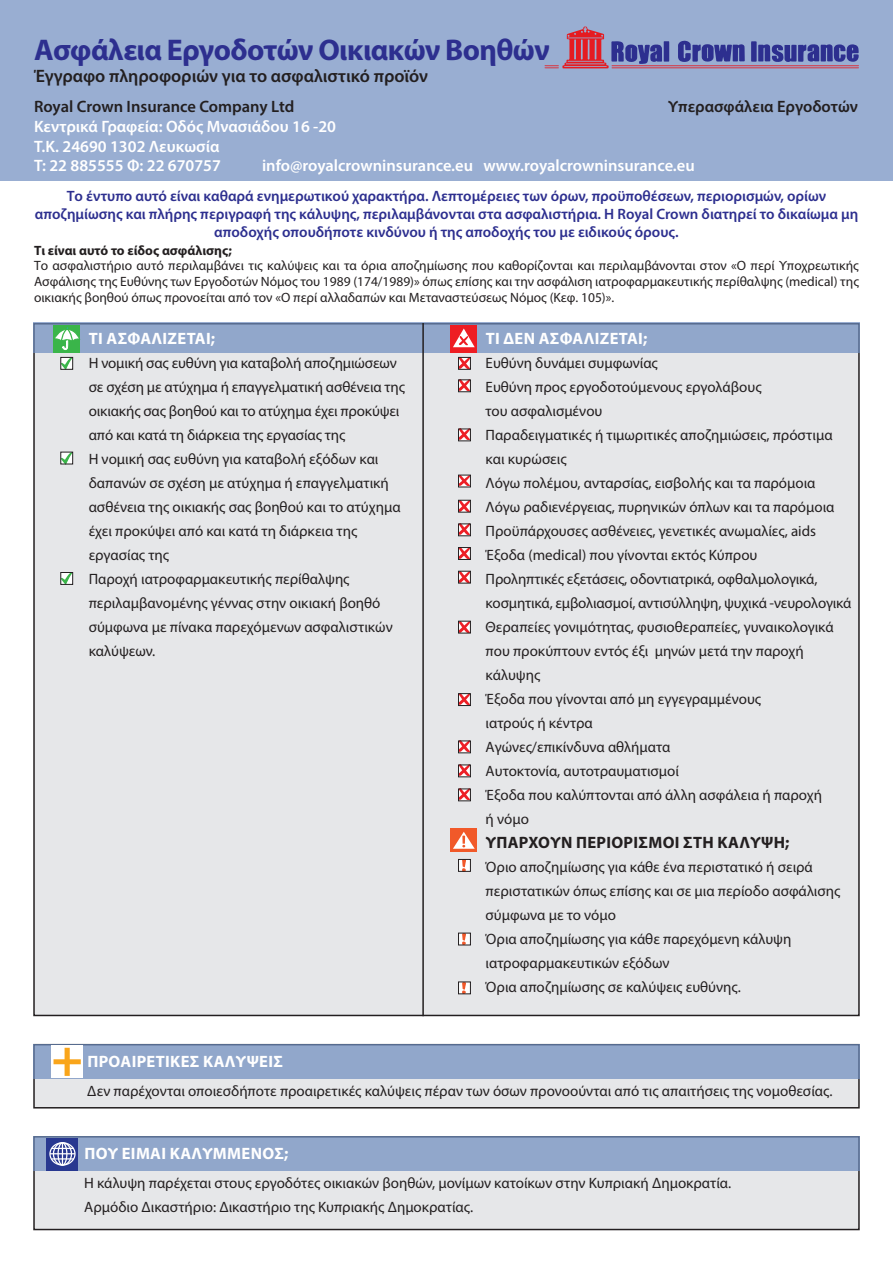
<style>
.page{position:relative;width:893px;height:1263px;background:#fff}
.page>*{position:absolute;margin:0;border:0;box-sizing:border-box;transform-origin:0 0}
.t1{font:700 52.8px "Myriad Pro";color:#f9a51b}
.t2{font:700 30px "Myriad Pro";letter-spacing:-.02em;color:#2d2f8f}
.t3{font:600 18px "Myriad Pro";color:#231f20}
.t4{font:600 16.5px/19.8px "Myriad Pro";color:#fff}
.t5{font:700 16.5px "Myriad Pro";letter-spacing:.02em;color:#fff}
.t6{font:600 16.5px "Myriad Pro";color:#231f20}
.t7{font:700 16.5px "Myriad Pro";letter-spacing:.02em;color:#231f20}
.t8{font:15px/24px "Myriad Pro";color:#231f20}
.t9{font:600 15px/18px "Myriad Pro";color:#2d2f8f;text-align:center}
.t10{font:13.5px/15.8px "Myriad Pro";color:#231f20;text-align:justify}
.t11{font:700 13.5px "Myriad Pro";color:#231f20}
.s1{font-weight:400;font-size:31.5px;color:#e51b21}
</style>
<div class="page">
<div style="left:0;top:0;width:893px;height:181px;background:#99aed2"></div>
<svg style="left:545px;top:27px;width:314px;height:41px"></svg>
<div style="left:34px;top:324px;width:825px;height:691px;background:#e6e7e9"></div>
<svg style="left:33px;top:322px;width:827px;height:30px;background:#8da3c7"></svg>
<hr style="left:422px;top:323px;width:2px;height:693px;background:#231f20">
<div style="left:53px;top:325px;width:27px;height:27px;background:#3ab54a"></div>
<div style="left:450px;top:325px;width:27px;height:27px;background:#ee1d23"></div>
<svg style="left:460px;top:359px;width:9px;height:9px"></svg>
<div style="left:458px;top:357px;width:13px;height:13px;border:1px solid #231f20"></div>
<svg style="left:460px;top:381px;width:9px;height:9px"></svg>
<div style="left:458px;top:379px;width:13px;height:13px;border:1px solid #231f20"></div>
<svg style="left:460px;top:431px;width:9px;height:8px"></svg>
<div style="left:458px;top:429px;width:13px;height:12px;border:1px solid #231f20"></div>
<svg style="left:460px;top:477px;width:9px;height:8px"></svg>
<div style="left:458px;top:475px;width:13px;height:12px;border:1px solid #231f20"></div>
<svg style="left:460px;top:573px;width:9px;height:8px"></svg>
<div style="left:458px;top:571px;width:13px;height:12px;border:1px solid #231f20"></div>
<svg style="left:460px;top:695px;width:9px;height:9px"></svg>
<div style="left:458px;top:693px;width:13px;height:13px;border:1px solid #231f20"></div>
<svg style="left:460px;top:790px;width:9px;height:9px"></svg>
<div style="left:458px;top:788px;width:13px;height:13px;border:1px solid #231f20"></div>
<svg style="left:460px;top:766px;width:9px;height:9px"></svg>
<div style="left:458px;top:764px;width:13px;height:13px;border:1px solid #231f20"></div>
<svg style="left:460px;top:549px;width:9px;height:9px"></svg>
<div style="left:458px;top:547px;width:13px;height:13px;border:1px solid #231f20"></div>
<svg style="left:460px;top:525px;width:9px;height:9px"></svg>
<div style="left:458px;top:523px;width:13px;height:13px;border:1px solid #231f20"></div>
<svg style="left:460px;top:623px;width:9px;height:8px"></svg>
<div style="left:458px;top:621px;width:13px;height:12px;border:1px solid #231f20"></div>
<svg style="left:460px;top:742px;width:9px;height:9px"></svg>
<div style="left:458px;top:740px;width:13px;height:13px;border:1px solid #231f20"></div>
<svg style="left:460px;top:502px;width:9px;height:8px"></svg>
<div style="left:458px;top:500px;width:13px;height:12px;border:1px solid #231f20"></div>
<svg style="left:54px;top:327px;width:26px;height:42px"></svg>
<div style="left:60px;top:357px;width:13px;height:13px;border:1px solid #231f20"></div>
<svg style="left:62px;top:574px;width:9px;height:9px"></svg>
<div style="left:60px;top:572px;width:13px;height:13px;border:1px solid #231f20"></div>
<svg style="left:62px;top:454px;width:9px;height:8px"></svg>
<div style="left:60px;top:452px;width:13px;height:12px;border:1px solid #231f20"></div>
<div style="left:450px;top:828px;width:27px;height:24px;background:#f15929"></div>
<svg style="left:453px;top:832px;width:22px;height:17px"></svg>
<div style="left:458px;top:859px;width:12px;height:12px;background:#fff"></div>
<svg style="left:463px;top:861px;width:3px;height:9px"></svg>
<div style="left:458px;top:859px;width:13px;height:13px;border:1px solid #231f20"></div>
<div style="left:458px;top:933px;width:12px;height:12px;background:#fff"></div>
<svg style="left:463px;top:935px;width:3px;height:8px"></svg>
<div style="left:458px;top:933px;width:13px;height:12px;border:1px solid #231f20"></div>
<div style="left:458px;top:982px;width:12px;height:12px;background:#fff"></div>
<svg style="left:463px;top:983px;width:3px;height:9px"></svg>
<div style="left:458px;top:981px;width:13px;height:13px;border:1px solid #231f20"></div>
<div style="left:34px;top:1045px;width:825px;height:63px;background:#e6e7e9"></div>
<div style="left:33px;top:1044px;width:827px;height:64px;border:2px solid #231f20"></div>
<div style="left:33px;top:1044px;width:827px;height:34px;background:#91a7cb"></div>
<div style="left:51px;top:1045px;width:32px;height:33px;background:#fff"></div>
<div style="left:34px;top:1137px;width:825px;height:92px;background:#e6e7e9"></div>
<div style="left:33px;top:1136px;width:827px;height:94px;border:2px solid #231f20"></div>
<div style="left:33px;top:1136px;width:827px;height:34px;background:#91a7cb"></div>
<div style="left:47px;top:1138px;width:31px;height:32px;background:#283890"></div>
<div style="left:49px;top:1142px;width:27px;height:23px;border:1px solid #fff;border-radius:50%"></div>
<div style="left:53px;top:1142px;width:19px;height:23px;border:1px solid #fff;border-radius:50%"></div>
<div style="left:57px;top:1142px;width:10px;height:23px;border:1px solid #fff;border-radius:50%"></div>
<svg style="left:50px;top:1143px;width:25px;height:23px"></svg>
<svg style="left:453px;top:328px;width:22px;height:20px"></svg>
<h2 class="t2" style="left:34px;top:30px;width:517px">Ασφάλεια Εργοδοτών Οικιακών Βοηθών</h2>
<p class="t3" style="left:34px;top:64px;width:396px">Έγγραφο πληροφοριών για το ασφαλιστικό προϊόν</p>
<p class="t6" style="left:34px;top:96px;width:262px">Royal Crown Insurance Company Ltd</p>
<p class="t6" style="left:668px;top:96px;width:191px">Υπερασφάλεια Εργοδοτών</p>
<p class="t4" style="left:34px;top:116px;width:304px">Κεντρικά Γραφεία: Οδός Μνασιάδου 16 -20<br>Τ.Κ. 24690 1302 Λευκωσία<br>T: 22 885555 Φ: 22 670757</p>
<p class="t4" style="left:262px;top:155px;width:434px">info@royalcrowninsurance.eu www.royalcrowninsurance.eu</p>
<p class="t9" style="left:35px;top:186px;width:825px">Το έντυπο αυτό είναι καθαρά ενημερωτικού χαρακτήρα. Λεπτομέρειες των όρων, προϋποθέσεων, περιορισμών, ορίων αποζημίωσης και πλήρης περιγραφή της κάλυψης, περιλαμβάνονται στα ασφαλιστήρια. Η Royal Crown διατηρεί το δικαίωμα μη αποδοχής οπουδήποτε κινδύνου ή της αποδοχής του με ειδικούς όρους.</p>
<p class="t11" style="left:34px;top:241px;width:199px">Τι είναι αυτό το είδος ασφάλισης;</p>
<p class="t10" style="left:34px;top:258px;width:826px">Το ασφαλιστήριο αυτό περιλαμβάνει τις καλύψεις και τα όρια αποζημίωσης που καθορίζονται και περιλαμβάνονται στον «Ο περί Υποχρεωτικής Ασφάλισης της Ευθύνης των Εργοδοτών Νόμος του 1989 (174/1989)» όπως επίσης και την ασφάλιση ιατροφαρμακευτικής περίθαλψης (medical) της οικιακής βοηθού όπως προνοείται από τον «Ο περί αλλαδαπών και Μεταναστεύσεως Νόμος (Κεφ. 105)».</p>
<p class="t5" style="left:89px;top:327px;width:128px">ΤΙ ΑΣΦΑΛΊΖΕΤΑΙ;</p>
<p class="t8" style="left:89px;top:350px;width:318px">Η νομική σας ευθύνη για καταβολή αποζημιώσεων σε σχέση με ατύχημα ή επαγγελματική ασθένεια της οικιακής σας βοηθού και το ατύχημα έχει προκύψει από και κατά τη διάρκεια της εργασίας της<br>Η νομική σας ευθύνη για καταβολή εξόδων και δαπανών σε σχέση με ατύχημα ή επαγγελματική ασθένεια της οικιακής σας βοηθού και το ατύχημα έχει προκύψει από και κατά τη διάρκεια της εργασίας της<br>Παροχή ιατροφαρμακευτικής περίθαλψης περιλαμβανομένης γέννας στην οικιακή βοηθό σύμφωνα με πίνακα παρεχόμενων ασφαλιστικών καλύψεων.</p>
<h1 class="t1" style="left:51px;top:1024px;width:33px">+</h1>
<p class="t5" style="left:87px;top:1050px;width:197px">ΠΡΟΑΙΡΕΤΙΚΈΣ ΚΑΛΎΨΕΙΣ</p>
<p class="t5" style="left:456px;top:327px;width:193px"><span class="s1">x</span> ΤΙ ΔΕΝ ΑΣΦΑΛΊΖΕΤΑΙ;</p>
<p class="t8" style="left:486px;top:350px;width:367px">Ευθύνη δυνάμει συμφωνίας<br>Ευθύνη προς εργοδοτούμενους εργολάβους<br>του ασφαλισμένου<br>Παραδειγματικές ή τιμωριτικές αποζημιώσεις, πρόστιμα και κυρώσεις<br>Λόγω πολέμου, ανταρσίας, εισβολής και τα παρόμοια Λόγω ραδιενέργειας, πυρηνικών όπλων και τα παρόμοια Προϋπάρχουσες ασθένειες, γενετικές ανωμαλίες, aids Έξοδα (medical) που γίνονται εκτός Κύπρου<br>Προληπτικές εξετάσεις, οδοντιατρικά, οφθαλμολογικά, κοσμητικά, εμβολιασμοί, αντισύλληψη, ψυχικά -νευρολογικά Θεραπείες γονιμότητας, φυσιοθεραπείες, γυναικολογικά που προκύπτουν εντός έξι μηνών μετά την παροχή κάλυψης<br>Έξοδα που γίνονται από μη εγγεγραμμένους<br>ιατρούς ή κέντρα<br>Αγώνες/επικίνδυνα αθλήματα<br>Αυτοκτονία, αυτοτραυματισμοί<br>Έξοδα που καλύπτονται από άλλη ασφάλεια ή παροχή<br>ή νόμο</p>
<p class="t7" style="left:486px;top:831px;width:305px">ΥΠΆΡΧΟΥΝ ΠΕΡΙΟΡΙΣΜΟΊ ΣΤΗ ΚΆΛΥΨΗ;</p>
<p class="t8" style="left:486px;top:854px;width:356px">Όριο αποζημίωσης για κάθε ένα περιστατικό ή σειρά περιστατικών όπως επίσης και σε μια περίοδο ασφάλισης σύμφωνα με το νόμο<br>Όρια αποζημίωσης για κάθε παρεχόμενη κάλυψη ιατροφαρμακευτικών εξόδων<br>Όρια αποζημίωσης σε καλύψεις ευθύνης.</p>
<p class="t8" style="left:87px;top:1078px;width:747px">Δεν παρέχονται οποιεσδήποτε προαιρετικές καλύψεις πέραν των όσων προνοούνται από τις απαιτήσεις της νομοθεσίας.</p>
<p class="t5" style="left:84px;top:1143px;width:206px">ΠΟΎ ΕΊΜΑΙ ΚΑΛΥΜΜΈΝΟΣ;</p>
<p class="t8" style="left:84px;top:1170px;width:649px">Η κάλυψη παρέχεται στους εργοδότες οικιακών βοηθών, μονίμων κατοίκων στην Κυπριακή Δημοκρατία.<br>Αρμόδιο Δικαστήριο: Δικαστήριο της Κυπριακής Δημοκρατίας.</p>
</div>
